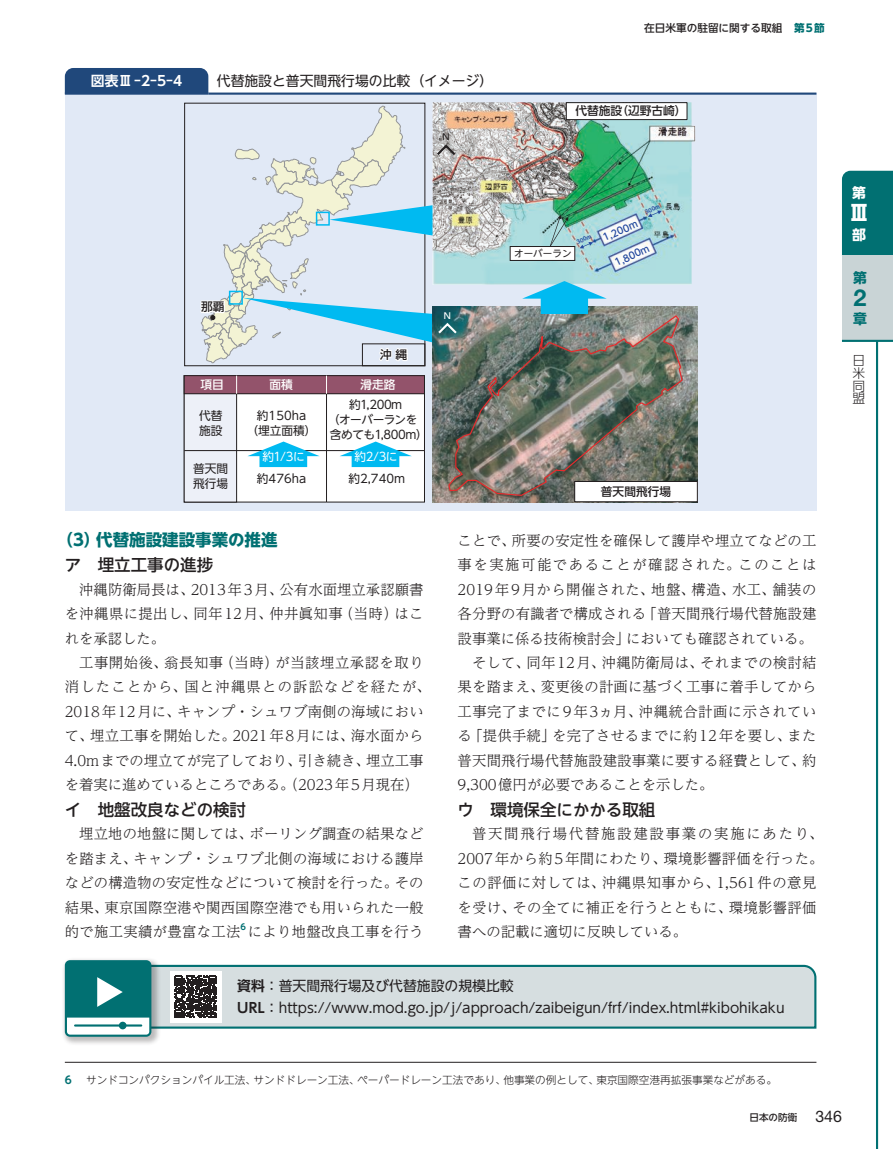
<style>
.page{position:relative;width:893px;height:1149px;background:#fff}
.page>*{position:absolute;margin:0;border:0;box-sizing:border-box;transform-origin:0 0}
.t1{font:700 23.4px "Helvetica Neue LT Std";color:#017072}
.t2{font:700 21.3px "UD Shin Go NT Pr 6 N";color:#fff}
.t3{font:500 16.5px "UD Shin Go NT Pr 6 N";color:#231f20}
.t4{font:700 16.5px "UD Shin Go NT Pr 6 N";color:#017072}
.t5{font:300 14.4px/24.5px "UD Reimin Pr 6 N";letter-spacing:.015em;color:#231f20;text-align:justify}
.t6{font:300 14.4px "UD Reimin Pr 6 N";letter-spacing:.035em;color:#231f20}
.t7{font:300 14.4px "UD Reimin Pr 6 N";letter-spacing:.105em;color:#231f20}
.t8{font:13.8px/21.3px "UD Shin Go NT Pr 6 N";color:#231f20}
.t9{font:700 13.8px "UD Shin Go NT Pr 6 N De";color:#fff}
.t10{font:700 13.8px "UD Shin Go NT Pr 6 N";color:#017072}
.t11{font:700 13.8px "UD Shin Go NT Pr 6 N";color:#fff}
.t12{font:300 12.75px/12.8px "UD Shin Go NT Pr 6 N";color:#231f20;text-align:justify}
.t13{font:11.7px/14.9px "UD Shin Go NT Pr 6 N";color:#231f20}
.t14{font:11.7px/14.9px "UD Shin Go NT Pr 6 N";letter-spacing:-.04em;color:#231f20}
.t15{font:500 11.7px "UD Shin Go NT Pr 6 N";color:#231f20}
.t16{font:11.7px "UD Shin Go NT Pr 6 N";letter-spacing:-.055em;color:#fff}
.t17{font:500 11.7px "UD Shin Go NT Pr 6 N";color:#fff}
.t18{font:300 10.65px "UD Shin Go NT Pr 6 N";color:#231f20}
.t19{font:500 10.65px "UD Shin Go NT Pr 6 N";color:#231f20}
.t20{font:700 10.65px "UD Shin Go NT Pr 6 N De";color:#017072}
.t21{font:500 9.6px "UD Shin Go NT Pr 6 N";color:#23489e}
.t22{font:500 9.6px "UD Shin Go NT Pr 6 N";color:#231f20}
.t23{font:9.6px "UD Shin Go NT Pr 6 N";color:#231f20}
.t24{font:500 8.55px "UD Shin Go NT Pr 6 N";color:#fff}
.t25{font:500 8.55px "UD Shin Go NT Pr 6 N";color:#231f20}
.t26{font:700 8.4px "UD Shin Go NT Pr 6 N De";color:#017072}
.t27{font:700 5.25px "UD Shin Go NT Pr 6 N De";color:#23489e}
.s1{font-weight:700;color:#017072}
.s2{font-family:"UD Shin Go NT Pr 6 N De";font-weight:700}
.s3{font-family:"Helvetica Neue LT Std";font-weight:400;font-size:15.9px}
</style>
<div class="page">
<hr style="left:65px;top:1061px;width:751px;height:1px;background:#231f20">
<svg style="left:161px;top:964px;width:656px;height:65px;background:#c3d1d3"></svg>
<div style="left:61px;top:956px;width:100px;height:90px;background:#231f20;opacity:.3"></div>
<div style="left:66px;top:960px;width:85px;height:75px;background:#fff;border-radius:4px"></div>
<div style="left:65px;top:959px;width:86px;height:77px;border:2px solid #017072;border-radius:4px"></div>
<hr style="left:75px;top:1024px;width:66px;height:2px;background:#017072">
<hr style="left:66px;top:1015px;width:84px;height:2px;background:#017072">
<div style="left:119px;top:1021px;width:8px;height:8px;border:2px solid #017072;border-radius:50%"></div>
<svg style="left:66px;top:960px;width:84px;height:55px;background:#167c7e"></svg>
<div style="left:65px;top:94px;width:751px;height:416px;background:#e1e9f6"></div>
<hr style="left:65px;top:92px;width:143px;height:3px;background:#20487b">
<hr style="left:208px;top:92px;width:608px;height:3px;background:#20487b">
<div style="left:65px;top:68px;width:143px;height:24px;background:#20487b"></div>
<img style="left:432px;top:306px;width:265px;height:196px">
<img style="left:448px;top:314px;width:235px;height:182px">
<div style="left:184px;top:375px;width:240px;height:127px;background:#fff"></div>
<hr style="left:326px;top:375px;width:1px;height:127px;background:#231f20">
<div style="left:184px;top:375px;width:53px;height:127px;background:#edf0f8"></div>
<div style="left:184px;top:375px;width:53px;height:127px;border:1px solid #231f20"></div>
<div style="left:184px;top:375px;width:240px;height:18px;background:#93536b"></div>
<div style="left:184px;top:375px;width:241px;height:19px;border:1px solid #231f20"></div>
<hr style="left:184px;top:450px;width:241px;height:1px;background:#231f20">
<svg style="left:236px;top:375px;width:1px;height:18px"></svg>
<svg style="left:326px;top:375px;width:1px;height:18px"></svg>
<svg style="left:247px;top:441px;width:73px;height:26px"></svg>
<svg style="left:340px;top:441px;width:72px;height:26px"></svg>
<div style="left:575px;top:481px;width:122px;height:20px;background:#fff"></div>
<div style="left:574px;top:481px;width:124px;height:21px;border:1px solid #231f20"></div>
<img style="left:433px;top:102px;width:262px;height:182px">
<div style="left:566px;top:103px;width:121px;height:16px;background:#fff"></div>
<div style="left:566px;top:102px;width:121px;height:18px;border:1px solid #231f20"></div>
<img style="left:198px;top:105px;width:464px;height:263px">
<div style="left:842px;top:171px;width:51px;height:85px;background:#017072"></div>
<div style="left:842px;top:256px;width:51px;height:85px;background:#c9d4d6"></div>
<hr style="left:842px;top:340px;width:51px;height:2px;background:#017072">
<hr style="left:876px;top:340px;width:2px;height:808px;background:#017072">
<p class="t9" style="left:91px;top:69px;width:93px">図表Ⅲ-2-5-4</p>
<p class="t8" style="left:217px;top:69px;width:278px">代替施設と普天間飛行場の比較（イメージ）</p>
<p class="t25" style="left:443px;top:130px;width:9px">N</p>
<p class="t15" style="left:201px;top:297px;width:25px">那覇</p>
<p class="t17" style="left:200px;top:375px;width:25px">項目</p>
<p class="t13" style="left:199px;top:407px;width:25px">代替施設</p>
<p class="t13" style="left:193px;top:460px;width:37px">普天間飛行場</p>
<p class="t15" style="left:380px;top:345px;width:29px">沖 縄</p>
<p class="t17" style="left:269px;top:375px;width:25px">面積</p>
<p class="t17" style="left:361px;top:375px;width:37px">滑走路</p>
<p class="t14" style="left:328px;top:396px;width:102px;text-indent:21px">約1,200m<br>（オーバーランを含めても1,800m）</p>
<p class="t13" style="left:246px;top:407px;width:72px;text-align:center">約150ha<br>（埋立面積）</p>
<p class="t13" style="left:257px;top:470px;width:51px">約476ha</p>
<p class="t16" style="left:263px;top:447px;width:44px">約1/3に</p>
<p class="t16" style="left:354px;top:447px;width:45px">約2/3に</p>
<p class="t13" style="left:348px;top:470px;width:58px">約2,740m</p>
<p class="t24" style="left:444px;top:308px;width:9px">N</p>
<p class="t19" style="left:644px;top:19px;width:182px">在日米軍の駐留に関する取組 <span class="s1">第5節</span></p>
<p class="t15" style="left:575px;top:101px;width:113px">代替施設（辺野古崎）</p>
<p class="t27" style="left:575px;top:238px;width:17px;rotate:-25deg">300m</p>
<p class="t23" style="left:514px;top:246px;width:59px">オーバーラン</p>
<p class="t27" style="left:644px;top:208px;width:17px;rotate:-25deg">300m</p>
<p class="t21" style="left:600px;top:231px;width:38px;rotate:-24deg">1,200m</p>
<p class="t21" style="left:612px;top:256px;width:38px;rotate:-25deg">1,800m</p>
<p class="t15" style="left:601px;top:482px;width:72px">普天間飛行場</p>
<p class="t4" style="left:57px;top:526px;width:222px">（3）代替施設建設事業の推進</p>
<p class="t3" style="left:65px;top:551px;width:150px">ア　埋立工事の進捗</p>
<p class="t5" style="left:65px;top:576px;width:360px;text-indent:14px">沖縄防衛局長は、2013年3月、公有水面埋立承認願書を沖縄県に提出し、同年12月、仲井眞知事（当時）はこれを承認した。</p>
<p class="t5" style="left:65px;top:649px;width:367px;text-align:left;text-indent:14px">工事開始後、翁長知事（当時）が当該埋立承認を取り消したことから、国と沖縄県との訴訟などを経たが、<br>2018年12月に、キャンプ・シュワブ南側の海域において、埋立工事を開始した。2021年8月には、海水面から<br>4.0mまでの埋立てが完了しており、引き続き、埋立工事を着実に進めているところである。（2023年5月現在）</p>
<p class="t3" style="left:65px;top:795px;width:183px">イ　地盤改良などの検討</p>
<p class="t5" style="left:65px;top:820px;width:360px;text-indent:14px">埋立地の地盤に関しては、ボーリング調査の結果などを踏まえ、キャンプ・シュワブ北側の海域における護岸などの構造物の安定性などについて検討を行った。その結果、東京国際空港や関西国際空港でも用いられた一般的で施工実績が豊富な工法</p>
<p class="t26" style="left:241px;top:919px;width:7px">6</p>
<p class="t5" style="left:248px;top:918px;width:177px">により地盤改良工事を行う</p>
<p class="t5" style="left:458px;top:527px;width:360px">ことで、所要の安定性を確保して護岸や埋立てなどの工</p>
<p class="t7" style="left:458px;top:552px;width:360px">事を実施可能であることが確認された。このことは</p>
<p class="t6" style="left:458px;top:577px;width:360px">2019年9月から開催された、地盤、構造、水工、舗装の</p>
<p class="t5" style="left:458px;top:600px;width:360px">各分野の有識者で構成される「普天間飛行場代替施設建</p>
<p class="t5" style="left:458px;top:625px;width:357px">設事業に係る技術検討会」においても確認されている。</p>
<p class="t5" style="left:472px;top:649px;width:346px">そして、同年12月、沖縄防衛局は、それまでの検討結</p>
<p class="t5" style="left:458px;top:674px;width:360px">果を踏まえ、変更後の計画に基づく工事に着手してから</p>
<p class="t6" style="left:458px;top:699px;width:360px">工事完了までに9年3ヵ月、沖縄統合計画に示されてい</p>
<p class="t5" style="left:458px;top:723px;width:360px">る「提供手続」を完了させるまでに約12年を要し、また</p>
<p class="t5" style="left:458px;top:747px;width:360px">普天間飛行場代替施設建設事業に要する経費として、約</p>
<p class="t5" style="left:458px;top:772px;width:257px">9,300億円が必要であることを示した。</p>
<p class="t3" style="left:458px;top:795px;width:199px">ウ　環境保全にかかる取組</p>
<p class="t5" style="left:458px;top:820px;width:367px;text-align:left;text-indent:14px">普天間飛行場代替施設建設事業の実施にあたり、<br>2007年から約5年間にわたり、環境影響評価を行った。この評価に対しては、沖縄県知事から、1,561件の意見を受け、その全てに補正を行うとともに、環境影響評価書への記載に適切に反映している。</p>
<p class="t8" style="left:237px;top:974px;width:549px"><span class="s2">資料</span>：普天間飛行場及び代替施設の規模比較<br><span class="s2">URL</span>：https://www.mod.go.jp/j/approach/zaibeigun/frf/index.html#kibohikaku</p>
<p class="t11" style="left:852px;top:181px;width:15px">第</p>
<h2 class="t2" style="left:848px;top:195px;width:20px">Ⅲ</h2>
<p class="t11" style="left:852px;top:223px;width:15px">部</p>
<p class="t10" style="left:853px;top:267px;width:15px">第</p>
<h1 class="t1" style="left:853px;top:283px;width:14px">2</h1>
<p class="t10" style="left:853px;top:307px;width:15px">章</p>
<p class="t12" style="left:853px;top:353px;width:14px">日米同盟</p>
<p class="t20" style="left:65px;top:1071px;width:9px">6</p>
<p class="t18" style="left:86px;top:1071px;width:692px">サンドコンパクションパイル工法、サンドドレーン工法、ペーパードレーン工法であり、他事業の例として、東京国際空港再拡張事業などがある。</p>
<p class="t22" style="left:749px;top:1108px;width:94px">日本の防衛 <span class="s3">346</span></p>
</div>
